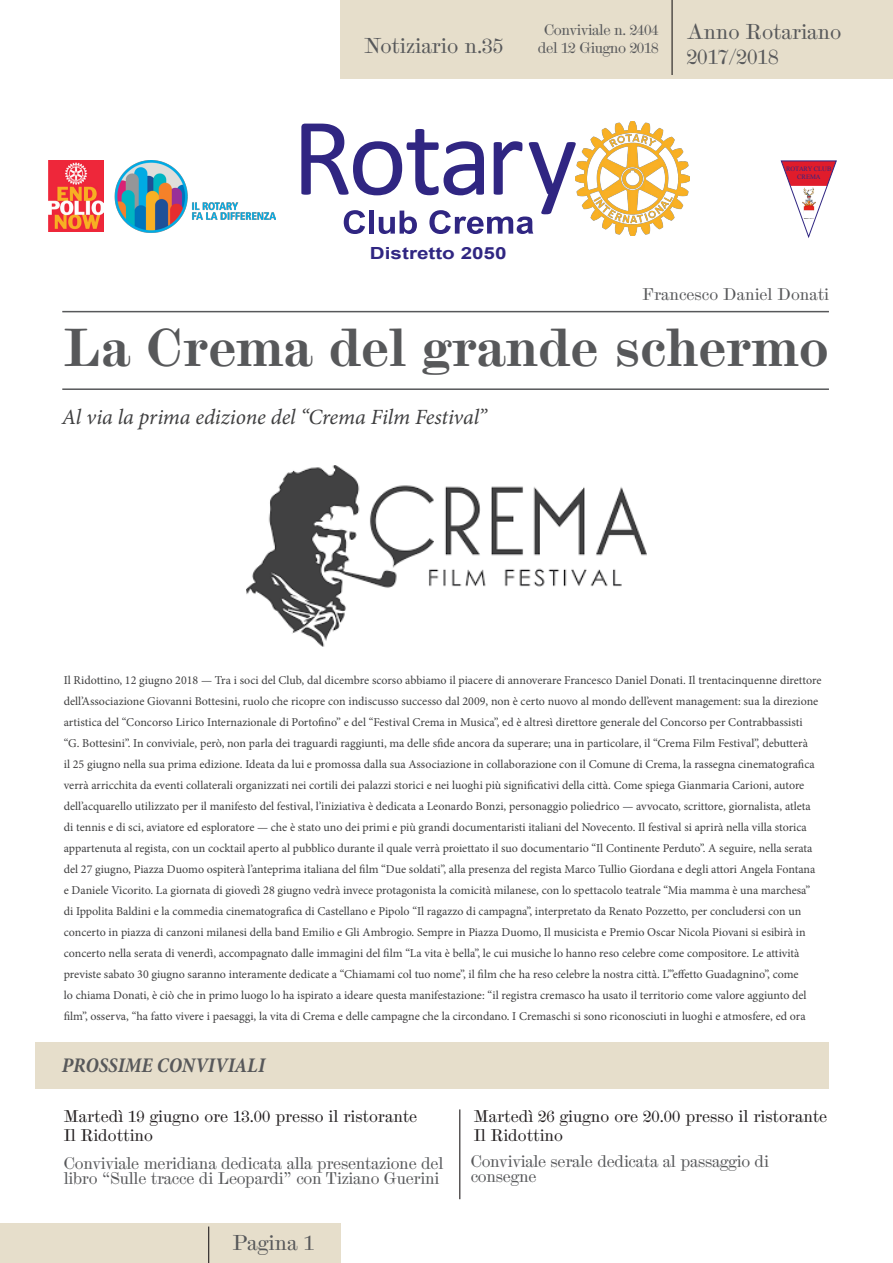
<style>
.page{position:relative;width:893px;height:1263px;background:#fff}
.page>*{position:absolute;margin:0;border:0;box-sizing:border-box;transform-origin:0 0}
.t1{font:700 47.25px "Scotch Micro";color:#57585a}
.t2{font:italic 21.75px "Minion Pro";letter-spacing:-.01em;color:#3e3e3f}
.t3{font:21px "Scotch Modern";color:#57585a}
.t4{font:italic 700 condensed 21px "Minion Pro";color:#57585a}
.t5{font:700 16.65px "Arial";color:#302682;scale:1.24 1}
.t6{font:16.5px/15px "Scotch Modern";letter-spacing:-.015em;color:#57585a}
.t7{font:16.5px/19.5px "Scotch Modern";color:#231f20}
.t8{font:15px "Scotch Modern";letter-spacing:-.03em;color:#57585a}
.t9{font:12px/21px "Minion Pro";color:#3e3e3f}
.t10{font:6.6px/7.9px "Times New Roman";color:#302682;text-align:center}
</style>
<div class="page">
<div style="left:340px;top:0;width:552px;height:78px;background:#e6decb"></div>
<div style="left:0;top:1223px;width:340px;height:40px;background:#e6decb"></div>
<img style="left:576px;top:122px;width:114px;height:113px">
<svg style="left:301px;top:124px;width:275px;height:110px"></svg>
<img style="left:48px;top:161px;width:56px;height:70px">
<img style="left:114px;top:161px;width:161px;height:72px">
<svg style="left:780px;top:160px;width:57px;height:78px"></svg>
<hr style="left:62px;top:311px;width:767px;height:1px;background:#57585a">
<hr style="left:62px;top:388px;width:767px;height:2px;background:#57585a">
<hr style="left:671px;top:0;width:2px;height:75px;background:#231f20">
<hr style="left:208px;top:1226px;width:1px;height:37px;background:#231f20">
<img style="left:247px;top:466px;width:399px;height:181px">
<hr style="left:459px;top:1109px;width:1px;height:90px;background:#231f20">
<div style="left:35px;top:1042px;width:794px;height:47px;background:#e6decb"></div>
<p class="t3" style="left:364px;top:34px;width:141px">Notiziario n.35</p>
<p class="t8" style="left:544px;top:21px;width:116px">Conviviale n. 2404</p>
<p class="t8" style="left:538px;top:39px;width:122px">del 12 Giugno 2018</p>
<p class="t3" style="left:687px;top:19px;width:156px">Anno Rotariano</p>
<p class="t3" style="left:687px;top:45px;width:93px">2017/2018</p>
<h3 class="t5" style="left:370px;top:244px;width:112px">Distretto 2050</h3>
<p class="t10" style="left:786px;top:165px;width:47px">ROTARY CLUB<br>CREMA</p>
<p class="t6" style="left:643px;top:287px;width:188px">Francesco Daniel Donati</p>
<p class="t1" style="left:64px;top:317px;width:767px">La Crema del grande schermo</p>
<p class="t2" style="left:62px;top:403px;width:426px">Al via la prima edizione del “Crema Film Festival”</p>
<p class="t9" style="left:64px;top:670px;width:759px">Il Ridottino, 12 giugno 2018 — Tra i soci del Club, dal dicembre scorso abbiamo il piacere di annoverare Francesco Daniel Donati. Il trentacinquenne direttore dell’Associazione Giovanni Bottesini, ruolo che ricopre con indiscusso successo dal 2009, non è certo nuovo al mondo dell’event management: sua la direzione artistica del “Concorso Lirico Internazionale di Portofino” e del “Festival Crema in Musica”, ed è altresì direttore generale del Concorso per Contrabbassisti<br>“G. Bottesini”. In conviviale, però, non parla dei traguardi raggiunti, ma delle sfide ancora da superare; una in particolare, il “Crema Film Festival”, debutterà<br>il 25 giugno nella sua prima edizione. Ideata da lui e promossa dalla sua Associazione in collaborazione con il Comune di Crema, la rassegna cinematografica verrà arricchita da eventi collaterali organizzati nei cortili dei palazzi storici e nei luoghi più significativi della città. Come spiega Gianmaria Carioni, autore dell’acquarello utilizzato per il manifesto del festival, l’iniziativa è dedicata a Leonardo Bonzi, personaggio poliedrico — avvocato, scrittore, giornalista, atleta di tennis e di sci, aviatore ed esploratore — che è stato uno dei primi e più grandi documentaristi italiani del Novecento. Il festival si aprirà nella villa storica appartenuta al regista, con un cocktail aperto al pubblico durante il quale verrà proiettato il suo documentario “Il Continente Perduto”. A seguire, nella serata del 27 giugno, Piazza Duomo ospiterà l’anteprima italiana del film “Due soldati”, alla presenza del regista Marco Tullio Giordana e degli attori Angela Fontana e Daniele Vicorito. La giornata di giovedì 28 giugno vedrà invece protagonista la comicità milanese, con lo spettacolo teatrale “Mia mamma è una marchesa” di Ippolita Baldini e la commedia cinematografica di Castellano e Pipolo “Il ragazzo di campagna”, interpretato da Renato Pozzetto, per concludersi con un concerto in piazza di canzoni milanesi della band Emilio e Gli Ambrogio. Sempre in Piazza Duomo, Il musicista e Premio Oscar Nicola Piovani si esibirà in concerto nella serata di venerdì, accompagnato dalle immagini del film “La vita è bella”, le cui musiche lo hanno reso celebre come compositore. Le attività previste sabato 30 giugno saranno interamente dedicate a “Chiamami col tuo nome”, il film che ha reso celebre la nostra città. L’”effetto Guadagnino”, come<br>lo chiama Donati, è ciò che in primo luogo lo ha ispirato a ideare questa manifestazione: “il registra cremasco ha usato il territorio come valore aggiunto del film”, osserva, “ha fatto vivere i paesaggi, la vita di Crema e delle campagne che la circondano. I Cremaschi si sono riconosciuti in luoghi e atmosfere, ed ora</p>
<p class="t4" style="left:62px;top:1050px;width:205px">PROSSIME CONVIVIALI</p>
<p class="t7" style="left:64px;top:1106px;width:355px">Martedì 19 giugno ore 13.00 presso il ristorante</p>
<p class="t7" style="left:64px;top:1126px;width:91px">Il Ridottino</p>
<p class="t6" style="left:64px;top:1156px;width:381px">Conviviale meridiana dedicata alla presentazione del</p>
<p class="t6" style="left:64px;top:1171px;width:377px">libro “Sulle tracce di Leopardi” con Tiziano Guerini</p>
<p class="t3" style="left:233px;top:1230px;width:83px">Pagina 1</p>
<p class="t7" style="left:474px;top:1106px;width:355px">Martedì 26 giugno ore 20.00 presso il ristorante<br>Il Ridottino</p>
<p class="t6" style="left:471px;top:1154px;width:300px">Conviviale serale dedicata al passaggio di consegne</p>
</div>
